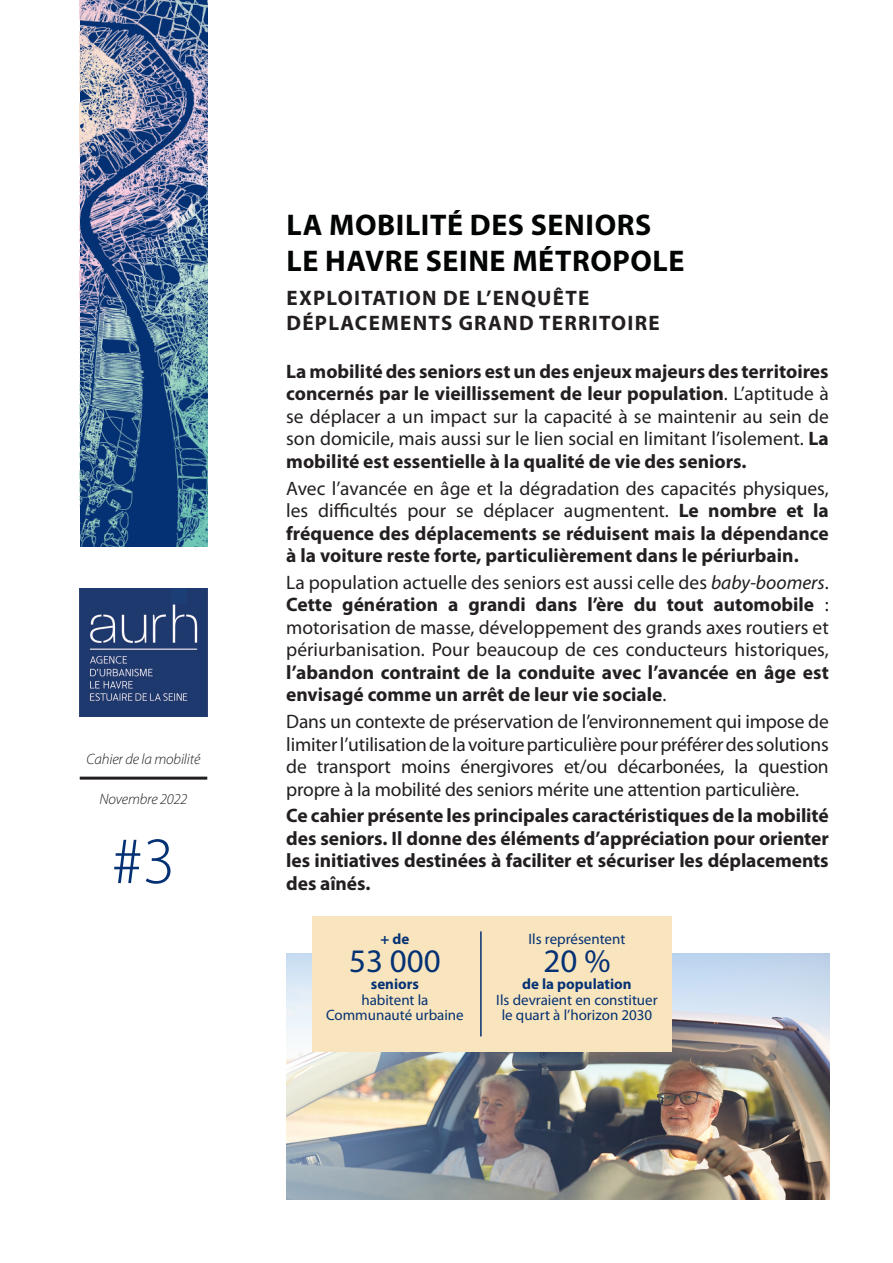
<style>
.page{position:relative;width:893px;height:1263px;background:#fff}
.page>*{position:absolute;margin:0;border:0;box-sizing:border-box;transform-origin:0 0}
.t1{font:300 66.6px "Myriad Pro";color:#043174}
.chiffre_clé_bleu{font:33px "Myriad Pro";color:#043174}
.titre_publication_ag{font:700 30px/36px "Myriad Pro";letter-spacing:.02em;color:#030505}
.titre_publication_ag-2{font:700 21px/25.2px "Myriad Pro";letter-spacing:.06em;color:#231f20}
.texte{font:700 19.5px/22.5px "Myriad Pro";color:#231f20;text-align:justify}
.texte-2{font:19.5px/22.5px "Myriad Pro";letter-spacing:-.005em;color:#231f20;text-align:justify}
.chiffre_clé_bleu-2{font:15px/15px "Myriad Pro";color:#043174;text-align:center}
.texte-3{font:italic 300 15px "Myriad Pro";letter-spacing:-.01em;color:#231f20}
.chiffre_clé_bleu-3{font:700 15px "Myriad Pro";color:#043174}
.s1{font-weight:400}
.s2{font-style:italic}
.s3{font-weight:700}
</style>
<div class="page">
<img style="left:286px;top:954px;width:543px;height:245px">
<img style="left:80px;top:589px;width:127px;height:127px">
<img style="left:80px;top:0;width:127px;height:547px">
<hr style="left:80px;top:777px;width:127px;height:3px;background:#231f20">
<div style="left:312px;top:916px;width:360px;height:135px;background:#f9e5bd"></div>
<hr style="left:480px;top:931px;width:2px;height:105px;background:#043174">
<p class="texte-3" style="left:87px;top:749px;width:115px">Cahier de la mobilité</p>
<p class="texte-3" style="left:100px;top:790px;width:89px">Novembre 2022</p>
<p class="t1" style="left:112px;top:821px;width:65px">#3</p>
<p class="titre_publication_ag" style="left:287px;top:206px;width:399px">LA MOBILITÉ DES SENIORS<br>LE HAVRE SEINE MÉTROPOLE</p>
<p class="titre_publication_ag-2" style="left:287px;top:284px;width:375px">EXPLOITATION DE L’ENQUÊTE<br>DÉPLACEMENTS GRAND TERRITOIRE</p>
<p class="texte" style="left:286px;top:359px;width:544px">La mobilité des seniors est un des enjeux majeurs des territoires concernés par le vieillissement de leur population<span class="s1">. L’aptitude à se déplacer a un impact sur la capacité à se maintenir au sein de son domicile, mais aussi sur le lien social en limitant l’isolement.</span> La mobilité est essentielle à la qualité de vie des seniors.</p>
<p class="texte" style="left:286px;top:476px;width:544px"><span class="s1">Avec l’avancée en âge et la dégradation des capacités physiques, les difficultés pour se déplacer augmentent.</span> Le nombre et la fréquence des déplacements se réduisent mais la dépendance à la voiture reste forte, particulièrement dans le périurbain.</p>
<p class="texte-2" style="left:286px;top:571px;width:544px">La population actuelle des seniors est aussi celle des <span class="s2">baby-boomers</span>.<br><span class="s3">Cette génération a grandi dans l’ère du tout automobile</span> : motorisation de masse, développement des grands axes routiers et périurbanisation. Pour beaucoup de ces conducteurs historiques, <span class="s3">l’abandon contraint de la conduite avec l’avancée en âge est envisagé comme un arrêt de leur vie sociale</span>.</p>
<p class="texte-2" style="left:286px;top:710px;width:544px">Dans un contexte de préservation de l’environnement qui impose de limiter l’utilisation de la voiture particulière pour préférer des solutions de transport moins énergivores et/ou décarbonées, la question propre à la mobilité des seniors mérite une attention particulière.</p>
<p class="texte" style="left:286px;top:804px;width:544px">Ce cahier présente les principales caractéristiques de la mobilité des seniors. Il donne des éléments d’appréciation pour orienter les initiatives destinées à faciliter et sécuriser les déplacements</p>
<p class="texte" style="left:286px;top:871px;width:86px">des aînés.</p>
<p class="chiffre_clé_bleu-3" style="left:380px;top:929px;width:30px">+ de</p>
<p class="chiffre_clé_bleu" style="left:349px;top:941px;width:93px">53 000</p>
<p class="chiffre_clé_bleu-3" style="left:371px;top:974px;width:50px">seniors</p>
<p class="chiffre_clé_bleu-2" style="left:326px;top:992px;width:139px">habitent la<br>Communauté urbaine</p>
<p class="chiffre_clé_bleu-2" style="left:529px;top:931px;width:98px">Ils représentent</p>
<p class="chiffre_clé_bleu" style="left:543px;top:941px;width:68px">20 %</p>
<p class="chiffre_clé_bleu-3" style="left:522px;top:974px;width:111px">de la population</p>
<p class="chiffre_clé_bleu-2" style="left:496px;top:992px;width:163px">Ils devraient en constituer le quart à l’horizon 2030</p>
</div>
